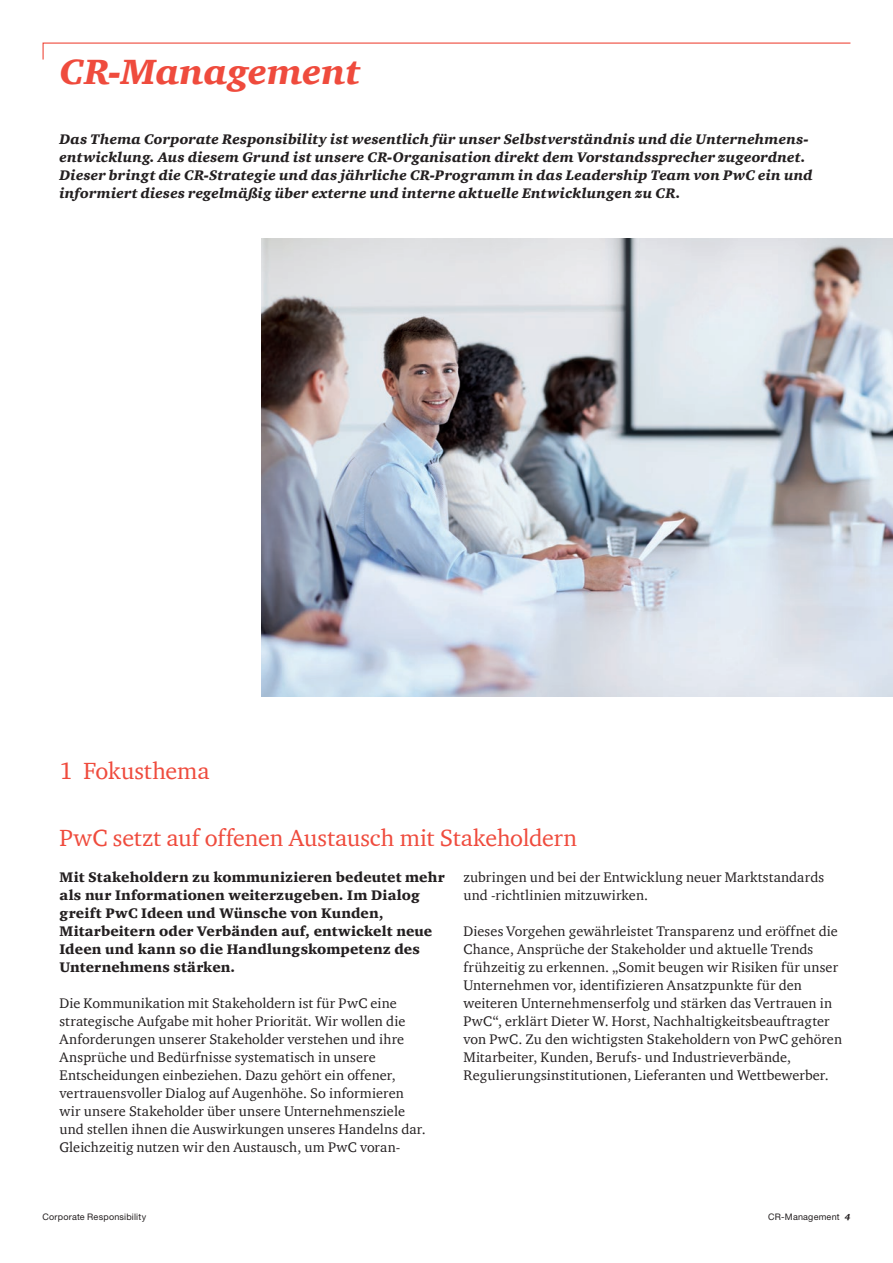
<style>
.page{position:relative;width:893px;height:1263px;background:#fff}
.page>*{position:absolute;margin:0;border:0;box-sizing:border-box;transform-origin:0 0}
.t1{font:italic 900 36px "ITC Charter Com";color:#ef4b3d}
.t2{font:24px "ITC Charter Com";letter-spacing:-.005em;color:#ef4b3d}
.t3{font:14.25px/18px "ITC Charter Com";letter-spacing:.01em;color:#231f20}
.t4{font:italic 900 14.25px/18px "ITC Charter Com";letter-spacing:.015em;color:#231f20}
.t5{font:900 14.25px/18px "ITC Charter Com";letter-spacing:.01em;color:#231f20}
.t6{font:9px "Helvetica Neue CE";letter-spacing:.025em;color:#231f20}
.s1{font-family:"ITC Charter Com";font-weight:900;font-style:italic}
</style>
<div class="page">
<svg style="left:42px;top:42px;width:809px;height:18px"></svg>
<img style="left:261px;top:239px;width:632px;height:458px">
<h1 class="t1" style="left:60px;top:49px;width:302px">CR-Management</h1>
<p class="t4" style="left:60px;top:130px;width:755px">Das Thema Corporate Responsibility ist wesentlich für unser Selbstverständnis und die Unternehmens&shy;entwicklung. Aus diesem Grund ist unsere CR-Organisation direkt dem Vorstandssprecher zugeordnet.<br>Dieser bringt die CR-Strategie und das jährliche CR-Programm in das Leadership Team von PwC ein und informiert dieses regelmäßig über externe und interne aktuelle Entwicklungen zu CR.</p>
<h2 class="t2" style="left:60px;top:756px;width:152px">1 Fokusthema</h2>
<h2 class="t2" style="left:60px;top:823px;width:519px">PwC setzt auf offenen Austausch mit Stakeholdern</h2>
<p class="t5" style="left:60px;top:868px;width:387px">Mit Stakeholdern zu kommunizieren bedeutet mehr als nur Informationen weiterzugeben. Im Dialog greift PwC Ideen und Wünsche von Kunden, Mitarbeitern oder Verbänden auf, entwickelt neue Ideen und kann so die Handlungskompetenz des Unternehmens stärken.</p>
<p class="t3" style="left:60px;top:994px;width:368px">Die Kommunikation mit Stakeholdern ist für PwC eine strategische Aufgabe mit hoher Priorität. Wir wollen die Anforderungen unserer Stakeholder verstehen und ihre Ansprüche und Bedürfnisse systematisch in unsere Entscheidungen einbeziehen. Dazu gehört ein offener, vertrauensvoller Dialog auf Augenhöhe. So informieren wir unsere Stakeholder über unsere Unternehmensziele und stellen ihnen die Auswirkungen unseres Handelns dar.<br>Gleichzeitig nutzen wir den Austausch, um PwC voran-</p>
<p class="t3" style="left:463px;top:868px;width:362px">zubringen und bei der Entwicklung neuer Marktstandards und -richtlinien mitzuwirken.</p>
<p class="t3" style="left:463px;top:922px;width:380px">Dieses Vorgehen gewährleistet Transparenz und eröffnet die Chance, Ansprüche der Stakeholder und aktuelle Trends frühzeitig zu erkennen. „Somit beugen wir Risiken für unser Unternehmen vor, identifizieren Ansatzpunkte für den weiteren Unternehmenserfolg und stärken das Vertrauen in PwC“, erklärt Dieter W. Horst, Nachhaltigkeitsbeauftragter von PwC. Zu den wichtigsten Stakeholdern von PwC gehören Mitarbeiter, Kunden, Berufs- und Industrieverbände, Regulierungsinstitutionen, Lieferanten und Wettbewerber.</p>
<p class="t6" style="left:43px;top:1212px;width:105px">Corporate Responsibility</p>
<p class="t6" style="left:768px;top:1212px;width:84px">CR-Management <span class="s1">4</span></p>
</div>
